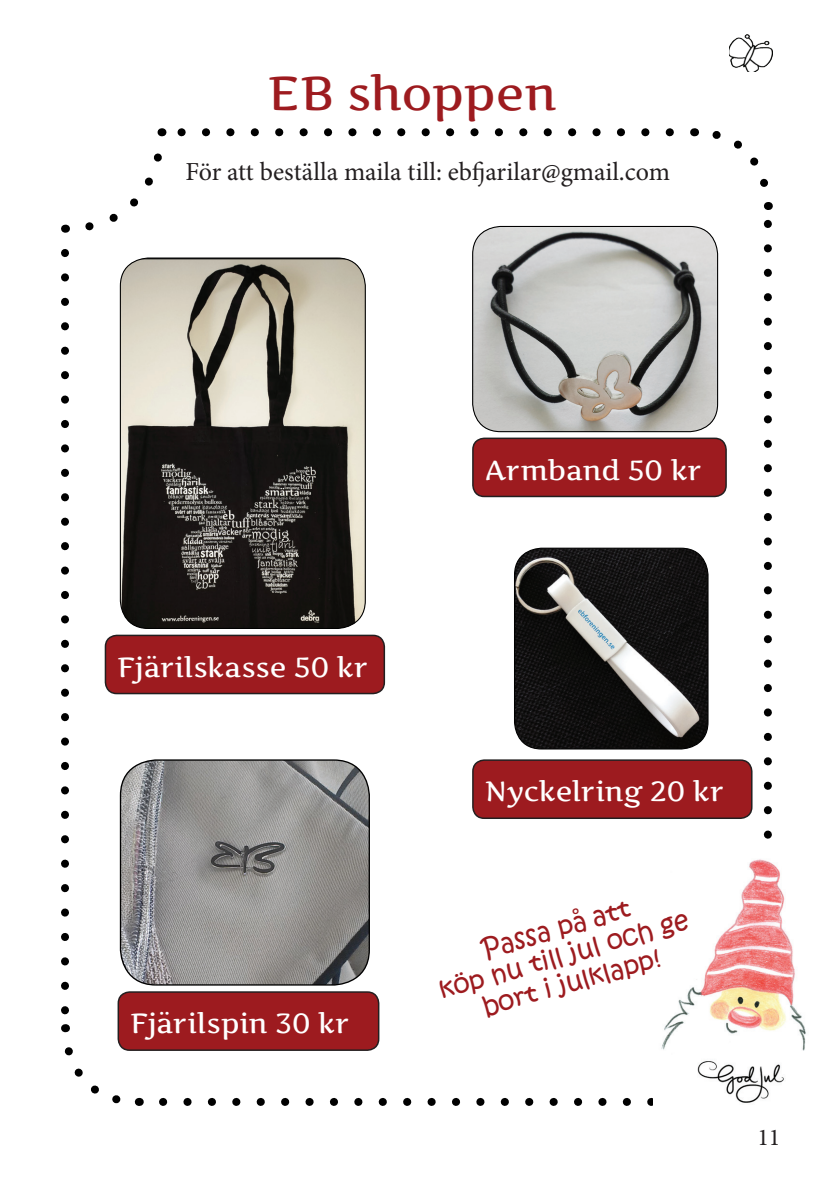
<style>
.page{position:relative;width:840px;height:1191px;background:#fff}
.page>*{position:absolute;margin:0;border:0;box-sizing:border-box;transform-origin:0 0}
.t1{font:500 48px "Artifika";letter-spacing:-.015em;color:#9d1b1f}
.t2{font:500 28px "Artifika";color:#fff}
.t3{font:26px "Minion Pro";color:#231f20}
.t4{font:26px/28px "Kristen ITC";color:#9d1b1f;text-align:center}
.t5{font:24px "Minion Pro";color:#231f20}
</style>
<div class="page">
<svg style="left:61px;top:253px;width:8px;height:762px"></svg>
<svg style="left:163px;top:1098px;width:490px;height:8px"></svg>
<svg style="left:763px;top:219px;width:8px;height:620px"></svg>
<svg style="left:177px;top:128px;width:492px;height:8px"></svg>
<svg style="left:65px;top:153px;width:97px;height:80px"></svg>
<svg style="left:64px;top:1046px;width:76px;height:60px"></svg>
<svg style="left:693px;top:128px;width:75px;height:59px"></svg>
<img style="left:472px;top:226px;width:245px;height:206px">
<div style="left:472px;top:226px;width:245px;height:206px;border:1px solid #000;border-radius:28px"></div>
<img style="left:120px;top:259px;width:245px;height:369px">
<div style="left:120px;top:257px;width:245px;height:372px;border:1px solid #000;border-radius:28px"></div>
<img style="left:515px;top:549px;width:192px;height:200px">
<div style="left:513px;top:547px;width:195px;height:202px;border:1px solid #000;border-radius:27px"></div>
<img style="left:120px;top:760px;width:249px;height:225px">
<div style="left:120px;top:759px;width:250px;height:226px;border:1px solid #000;border-radius:36px"></div>
<div style="left:105px;top:635px;width:279px;height:58px;background:#9d1b1f;border-radius:11px"></div>
<div style="left:105px;top:634px;width:280px;height:60px;border:2px solid #231f20;border-radius:11px"></div>
<div style="left:118px;top:992px;width:260px;height:58px;background:#9d1b1f;border-radius:11px"></div>
<div style="left:117px;top:991px;width:262px;height:60px;border:2px solid #231f20;border-radius:11px"></div>
<div style="left:472px;top:438px;width:253px;height:58px;background:#9d1b1f;border-radius:11px"></div>
<div style="left:472px;top:437px;width:254px;height:60px;border:2px solid #231f20;border-radius:11px"></div>
<div style="left:472px;top:760px;width:279px;height:58px;background:#9d1b1f;border-radius:11px"></div>
<div style="left:472px;top:759px;width:280px;height:60px;border:2px solid #231f20;border-radius:11px"></div>
<img style="left:661px;top:859px;width:145px;height:244px">
<img style="left:729px;top:34px;width:43px;height:38px">
<h1 class="t1" style="left:268px;top:64px;width:290px">EB shoppen</h1>
<p class="t3" style="left:185px;top:155px;width:486px">För att beställa maila till: ebfjarilar@gmail.com</p>
<p class="t2" style="left:117px;top:649px;width:251px">Fjärilskasse 50 kr</p>
<p class="t2" style="left:130px;top:1006px;width:220px">Fjärilspin 30 kr</p>
<p class="t2" style="left:484px;top:452px;width:217px">Armband 50 kr</p>
<p class="t2" style="left:484px;top:774px;width:240px">Nyckelring 20 kr</p>
<p class="t4" style="left:428px;top:951px;width:260px;rotate:-16deg">Passa på att<br>köp nu till jul och ge bort i julklapp!</p>
<p class="t5" style="left:756px;top:1120px;width:25px">11</p>
</div>
